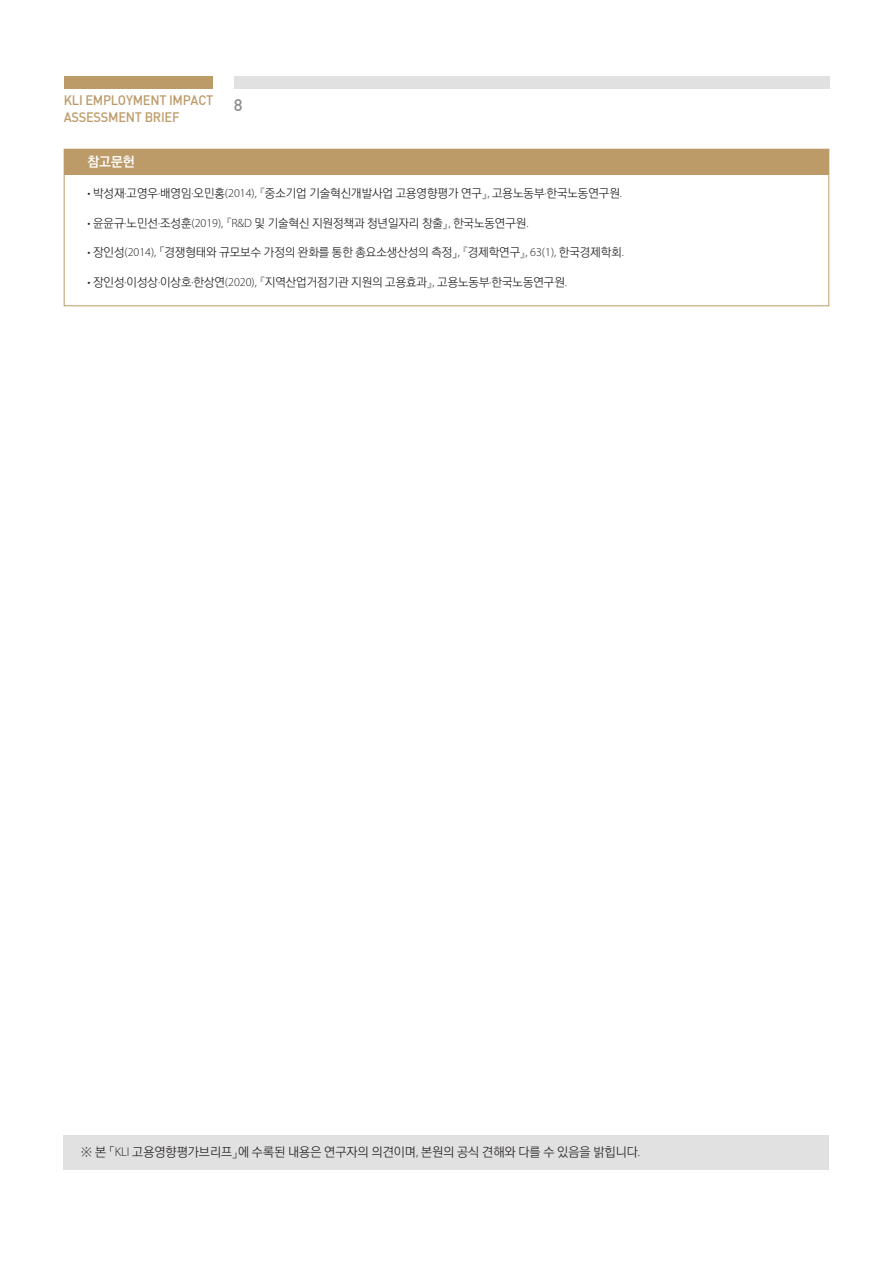
<style>
.page{position:relative;width:893px;height:1263px;background:#fff}
.page>*{position:absolute;margin:0;border:0;box-sizing:border-box;transform-origin:0 0}
.t1{font:16.5px "Dinmed";color:#8a8c90}
.t2{font:13.5px/16.5px "Dinmed";letter-spacing:-.02em;color:#bc9b69;scale:.95 1}
.참고문헌-제목{font:700 13.5px "Ko Pub Dotum";color:#fff}
.본문{font:300 12.75px "Ko Pub Dotum";color:#231f20}
.참고문헌-내용{font:300 12px "Ko Pub Dotum";color:#231f20}
.s1{font-family:"Myriad Pro"}
</style>
<div class="page">
<div style="left:234px;top:77px;width:595px;height:12px;background:#e2e1e1"></div>
<div style="left:64px;top:77px;width:149px;height:12px;background:#bc9b69"></div>
<div style="left:64px;top:1135px;width:765px;height:34px;background:#e2e1e1"></div>
<div style="left:64px;top:149px;width:765px;height:157px;background:#fff;border:1px solid #bc9b69"></div>
<div style="left:64px;top:149px;width:764px;height:26px;background:#bc9b69"></div>
<p class="t2" style="left:64px;top:92px;width:159px">KLI EMPLOYMENT IMPACT<br>ASSESSMENT BRIEF</p>
<h1 class="t1" style="left:234px;top:95px;width:10px">8</h1>
<p class="참고문헌-제목" style="left:88px;top:155px;width:49px">참고문헌</p>
<p class="참고문헌-내용" style="left:88px;top:188px;width:536px"><span class="s1">•</span> 박성재<span class="s1">·</span>고영우<span class="s1">·</span>배영임<span class="s1">·</span>오민홍<span class="s1">(2014),</span> 『중소기업 기술혁신개발사업 고용영향평가 연구』<span class="s1">,</span> 고용노동부<span class="s1">·</span>한국노동연구원<span class="s1">.</span></p>
<p class="참고문헌-내용" style="left:88px;top:217px;width:442px"><span class="s1">•</span> 윤윤규<span class="s1">·</span>노민선<span class="s1">·</span>조성훈<span class="s1">(2019),</span> 『<span class="s1">R&amp;D</span> 및 기술혁신 지원정책과 청년일자리 창출』<span class="s1">,</span> 한국노동연구원<span class="s1">.</span></p>
<p class="참고문헌-내용" style="left:88px;top:247px;width:538px"><span class="s1">•</span> 장인성<span class="s1">(2014),</span> 「경쟁형태와 규모보수 가정의 완화를 통한 총요소생산성의 측정」<span class="s1">,</span> 『경제학연구』<span class="s1">, 63(1),</span> 한국경제학회<span class="s1">.</span></p>
<p class="참고문헌-내용" style="left:88px;top:276px;width:481px"><span class="s1">•</span> 장인성<span class="s1">·</span>이성상<span class="s1">·</span>이상호<span class="s1">·</span>한상연<span class="s1">(2020),</span> 『지역산업거점기관 지원의 고용효과』<span class="s1">,</span> 고용노동부<span class="s1">·</span>한국노동연구원<span class="s1">.</span></p>
<p class="본문" style="left:81px;top:1146px;width:561px">※ 본 「<span class="s1">KLI</span> 고용영향평가브리프」에 수록된 내용은 연구자의 의견이며<span class="s1">,</span> 본원의 공식 견해와 다를 수 있음을 밝힙니다<span class="s1">.</span></p>
</div>
